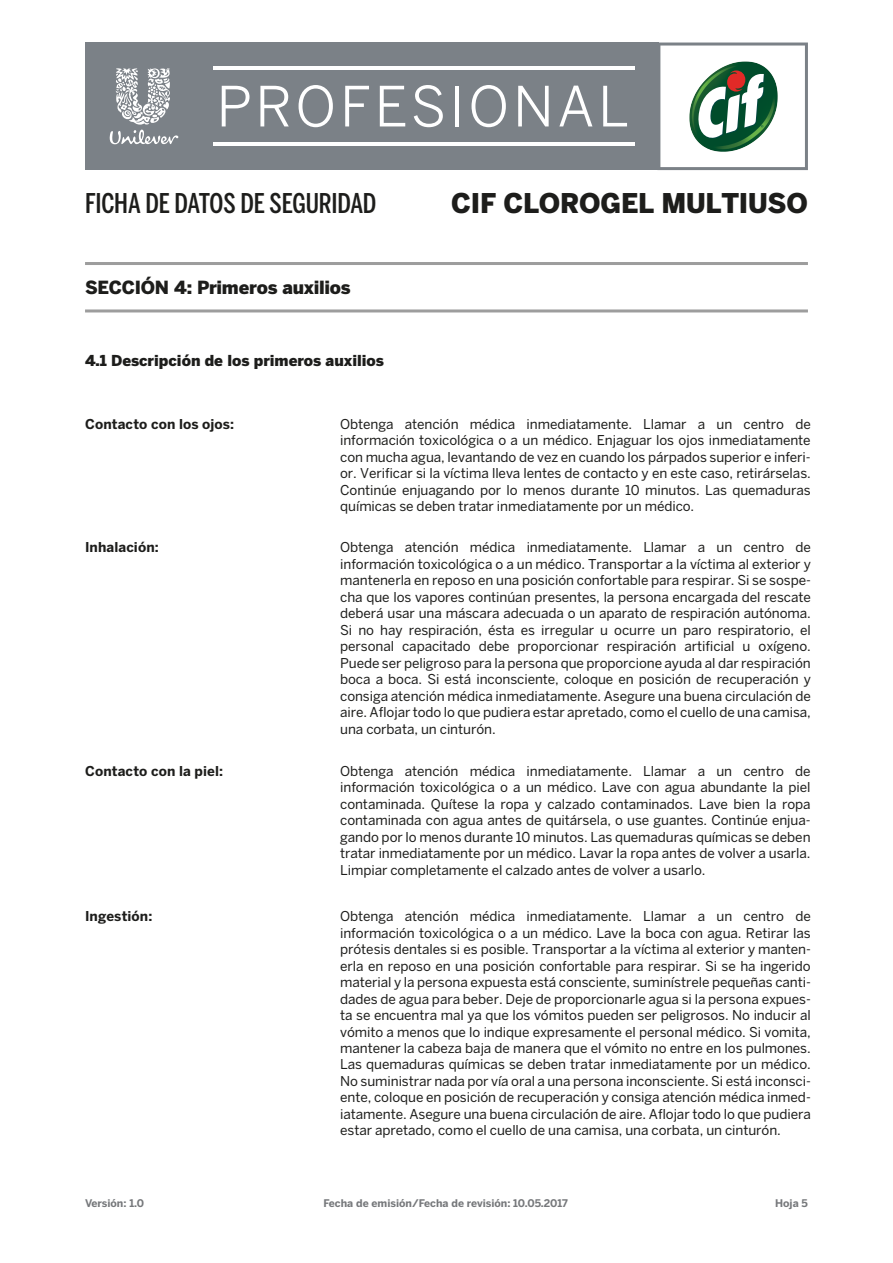
<style>
.page{position:relative;width:893px;height:1263px;background:#fff}
.page>*{position:absolute;margin:0;border:0;box-sizing:border-box;transform-origin:0 0}
.t1{font:500 27px "Benton Sans Comp";letter-spacing:-.005em;color:#1d1d1b}
.t2{font:900 27px "Benton Sans";letter-spacing:-.01em;color:#1d1d1b}
.t3{font:900 18px "Benton Sans";letter-spacing:-.015em;color:#1d1d1b}
.t4{font:900 15px "Benton Sans";color:#1d1d1b}
.t5{font:13.5px/16.5px "Benton Sans";letter-spacing:-.005em;color:#1d1d1b;text-align:justify}
.t6{font:700 13.5px "Benton Sans";letter-spacing:.01em;color:#1d1d1b}
.t7{font:700 10.5px "Benton Sans";color:#76787b}
</style>
<div class="page">
<div style="left:85px;top:43px;width:574px;height:127px;background:#7b8187"></div>
<svg style="left:110px;top:68px;width:68px;height:76px"></svg>
<svg style="left:222px;top:86px;width:27px;height:40px"></svg>
<svg style="left:260px;top:86px;width:29px;height:40px"></svg>
<svg style="left:299px;top:85px;width:34px;height:42px"></svg>
<svg style="left:345px;top:86px;width:24px;height:40px"></svg>
<svg style="left:380px;top:86px;width:25px;height:40px"></svg>
<svg style="left:414px;top:85px;width:29px;height:42px"></svg>
<hr style="left:455px;top:86px;width:4px;height:40px;background:#fff">
<svg style="left:472px;top:85px;width:34px;height:42px"></svg>
<svg style="left:518px;top:86px;width:31px;height:40px"></svg>
<svg style="left:559px;top:86px;width:33px;height:40px"></svg>
<svg style="left:603px;top:86px;width:24px;height:40px"></svg>
<hr style="left:213px;top:143px;width:421px;height:3px;background:#fff">
<hr style="left:213px;top:67px;width:421px;height:3px;background:#fff">
<svg style="left:659px;top:43px;width:149px;height:127px"></svg>
<hr style="left:85px;top:262px;width:723px;height:3px;background:#9d9d9d">
<hr style="left:85px;top:309px;width:723px;height:3px;background:#9d9d9d">
<h1 class="t1" style="left:85px;top:187px;width:293px">FICHA DE DATOS DE SEGURIDAD</h1>
<h1 class="t2" style="left:451px;top:187px;width:358px">CIF CLOROGEL MULTIUSO</h1>
<h2 class="t3" style="left:85px;top:277px;width:267px">SECCIÓN 4: Primeros auxilios</h2>
<p class="t4" style="left:85px;top:352px;width:300px">4.1 Descripción de los primeros auxilios</p>
<p class="t6" style="left:85px;top:416px;width:151px">Contacto con los ojos:</p>
<p class="t5" style="left:340px;top:416px;width:472px">Obtenga atención médica inmediatamente. Llamar a un centro de información toxicológica o a un médico. Enjaguar los ojos inmediatamente con mucha agua, levantando de vez en cuando los párpados superior e inferi&shy;or. Verificar si la víctima lleva lentes de contacto y en este caso, retirárselas.<br>Continúe enjuagando por lo menos durante 10 minutos. Las quemaduras químicas se deben tratar inmediatamente por un médico.</p>
<p class="t6" style="left:85px;top:539px;width:75px">Inhalación:</p>
<p class="t5" style="left:340px;top:539px;width:472px">Obtenga atención médica inmediatamente. Llamar a un centro de información toxicológica o a un médico. Transportar a la víctima al exterior y mantenerla en reposo en una posición confortable para respirar. Si se sospe&shy;cha que los vapores continúan presentes, la persona encargada del rescate deberá usar una máscara adecuada o un aparato de respiración autónoma.<br>Si no hay respiración, ésta es irregular u ocurre un paro respiratorio, el personal capacitado debe proporcionar respiración artificial u oxígeno.<br>Puede ser peligroso para la persona que proporcione ayuda al dar respiración boca a boca. Si está inconsciente, coloque en posición de recuperación y consiga atención médica inmediatamente. Asegure una buena circulación de aire. Aflojar todo lo que pudiera estar apretado, como el cuello de una camisa, una corbata, un cinturón.</p>
<p class="t6" style="left:85px;top:762px;width:140px">Contacto con la piel:</p>
<p class="t5" style="left:340px;top:762px;width:472px">Obtenga atención médica inmediatamente. Llamar a un centro de información toxicológica o a un médico. Lave con agua abundante la piel contaminada. Quítese la ropa y calzado contaminados. Lave bien la ropa contaminada con agua antes de quitársela, o use guantes. Continúe enjua&shy;gando por lo menos durante 10 minutos. Las quemaduras químicas se deben tratar inmediatamente por un médico. Lavar la ropa antes de volver a usarla.<br>Limpiar completamente el calzado antes de volver a usarlo.</p>
<p class="t6" style="left:85px;top:908px;width:69px">Ingestión:</p>
<p class="t5" style="left:340px;top:908px;width:472px">Obtenga atención médica inmediatamente. Llamar a un centro de información toxicológica o a un médico. Lave la boca con agua. Retirar las prótesis dentales si es posible. Transportar a la víctima al exterior y manten&shy;erla en reposo en una posición confortable para respirar. Si se ha ingerido material y la persona expuesta está consciente, suminístrele pequeñas canti&shy;dades de agua para beber. Deje de proporcionarle agua si la persona expues&shy;ta se encuentra mal ya que los vómitos pueden ser peligrosos. No inducir al vómito a menos que lo indique expresamente el personal médico. Si vomita, mantener la cabeza baja de manera que el vómito no entre en los pulmones.<br>Las quemaduras químicas se deben tratar inmediatamente por un médico.<br>No suministrar nada por vía oral a una persona inconsciente. Si está inconsci&shy;ente, coloque en posición de recuperación y consiga atención médica inmed&shy;iatamente. Asegure una buena circulación de aire. Aflojar todo lo que pudiera estar apretado, como el cuello de una camisa, una corbata, un cinturón.</p>
<p class="t7" style="left:85px;top:1197px;width:60px">Versión: 1.0</p>
<p class="t7" style="left:323px;top:1197px;width:246px">Fecha de emisión/Fecha de revisión: 10.05.2017</p>
<p class="t7" style="left:775px;top:1197px;width:34px">Hoja 5</p>
</div>
